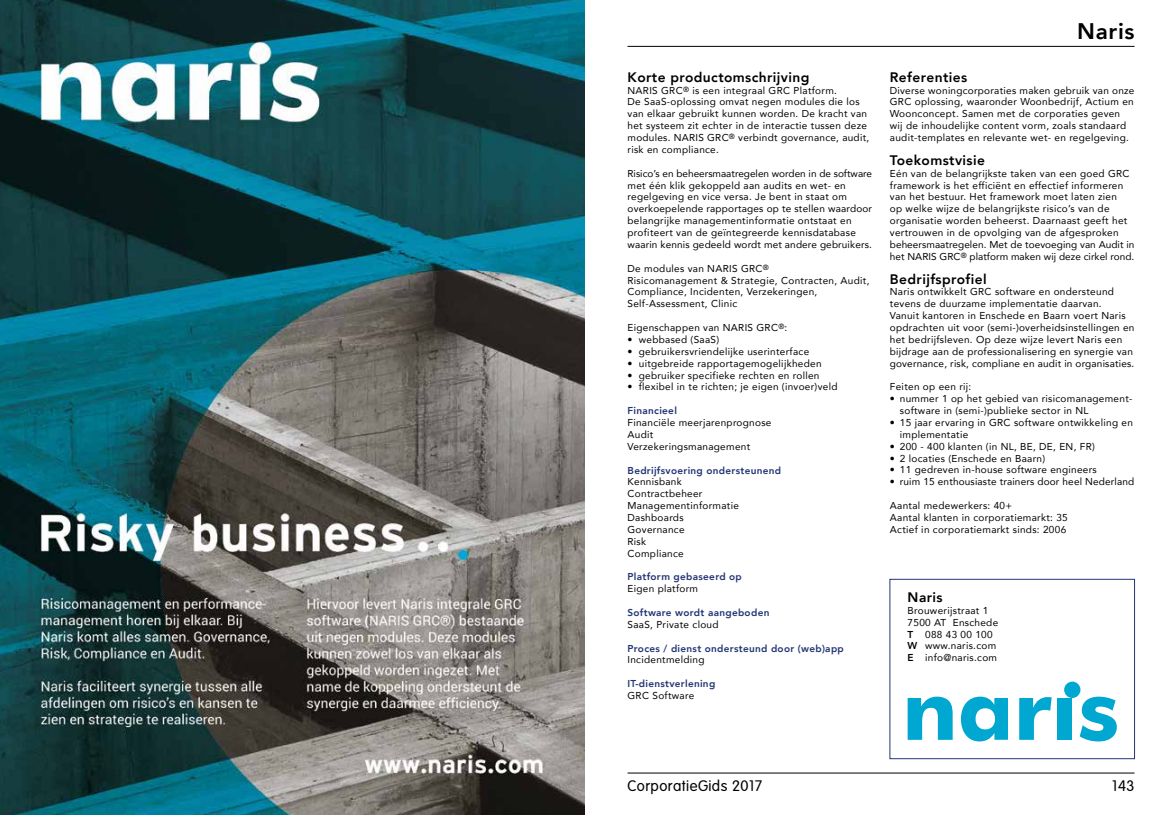
<style>
.page{position:relative;width:1170px;height:815px;background:#fff}
.page>*{position:absolute;margin:0;border:0;box-sizing:border-box;transform-origin:0 0}
.t1{font:800 22.5px "Avenir";letter-spacing:.03em;color:#000}
.t2{font:300 15px "VAG Rounded Std";letter-spacing:.03em;color:#000}
.t3{font:800 13.75px "Avenir";letter-spacing:.03em;color:#000}
.t4{font:10px/11.9px "Avenir";letter-spacing:.03em;color:#000}
.t5{font:800 10px "Avenir";letter-spacing:.03em;color:#233574}
.s1{font-weight:800}
</style>
<div class="page">
<hr style="left:627px;top:46px;width:507px;height:1px;background:#000">
<hr style="left:627px;top:773px;width:507px;height:1px;background:#000">
<div style="left:889px;top:579px;width:245px;height:180px;border:1px solid #233574"></div>
<img style="left:0;top:0;width:585px;height:815px">
<svg style="left:1079px;top:697px;width:37px;height:44px"></svg>
<svg style="left:907px;top:697px;width:45px;height:43px"></svg>
<svg style="left:961px;top:697px;width:46px;height:44px"></svg>
<svg style="left:1019px;top:697px;width:32px;height:43px"></svg>
<div style="left:1064px;top:682px;width:16px;height:16px;background:#00a7d0;border-radius:50%"></div>
<div style="left:1057px;top:698px;width:15px;height:42px;background:#00a7d0"></div>
<h3 class="t3" style="left:627px;top:66px;width:183px">Korte productomschrijving</h3>
<p class="t4" style="left:627px;top:84px;width:243px">NARIS GRC<sup>®</sup> is een integraal GRC Platform.<br>De SaaS-oplossing omvat negen modules die los van elkaar gebruikt kunnen worden. De kracht van het systeem zit echter in de interactie tussen deze modules. NARIS GRC<sup>®</sup> verbindt governance, audit, risk en compliance.</p>
<p class="t4" style="left:627px;top:167px;width:246px">Risico’s en beheersmaatregelen worden in de software met één klik gekoppeld aan audits en wet- en regelgeving en vice versa. Je bent in staat om overkoepelende rapportages op te stellen waardoor belangrijke managementinformatie ontstaat en profiteert van de geïntegreerde kennisdatabase waarin kennis gedeeld wordt met andere gebruikers.</p>
<p class="t4" style="left:627px;top:262px;width:243px">De modules van NARIS GRC<sup>®<br></sup>Risicomanagement &amp; Strategie, Contracten, Audit, Compliance, Incidenten, Verzekeringen, Self-Assessment, Clinic</p>
<p class="t4" style="left:627px;top:321px;width:161px">Eigenschappen van NARIS GRC<sup>®</sup>:</p>
<p class="t4" style="left:627px;top:333px;width:93px">• webbased (SaaS)</p>
<p class="t4" style="left:627px;top:345px;width:183px">• gebruikersvriendelijke userinterface</p>
<p class="t4" style="left:627px;top:357px;width:195px">• uitgebreide rapportagemogelijkheden</p>
<p class="t4" style="left:627px;top:369px;width:193px">• gebruiker specifieke rechten en rollen</p>
<p class="t4" style="left:627px;top:381px;width:211px">• flexibel in te richten; je eigen (invoer)veld</p>
<p class="t5" style="left:627px;top:403px;width:51px">Financieel</p>
<p class="t4" style="left:627px;top:416px;width:145px">Financiële meerjarenprognose<br>Audit<br>Verzekeringsmanagement</p>
<p class="t5" style="left:627px;top:462px;width:155px">Bedrijfsvoering ondersteunend</p>
<p class="t4" style="left:627px;top:476px;width:113px">Kennisbank<br>Contractbeheer<br>Managementinformatie<br>Dashboards<br>Governance<br>Risk<br>Compliance</p>
<p class="t5" style="left:627px;top:569px;width:116px">Platform gebaseerd op</p>
<p class="t4" style="left:627px;top:583px;width:72px">Eigen platform</p>
<p class="t5" style="left:627px;top:605px;width:143px">Software wordt aangeboden</p>
<p class="t4" style="left:627px;top:618px;width:93px">SaaS, Private cloud</p>
<p class="t5" style="left:627px;top:640px;width:218px">Proces / dienst ondersteund door (web)app</p>
<p class="t4" style="left:627px;top:654px;width:78px">Incidentmelding</p>
<p class="t5" style="left:627px;top:676px;width:89px">IT-dienstverlening</p>
<p class="t4" style="left:627px;top:689px;width:68px">GRC Software</p>
<h1 class="t1" style="left:1077px;top:14px;width:59px">Naris</h1>
<h3 class="t3" style="left:889px;top:66px;width:79px">Referenties</h3>
<p class="t4" style="left:889px;top:84px;width:246px">Diverse woningcorporaties maken gebruik van onze GRC oplossing, waaronder Woonbedrijf, Actium en Woonconcept. Samen met de corporaties geven wij de inhoudelijke content vorm, zoals standaard audit-templates en relevante wet- en regelgeving.</p>
<h3 class="t3" style="left:889px;top:149px;width:97px">Toekomstvisie</h3>
<p class="t4" style="left:889px;top:167px;width:246px">Eén van de belangrijkste taken van een goed GRC framework is het efficiënt en effectief informeren van het bestuur. Het framework moet laten zien<br>op welke wijze de belangrijkste risico’s van de organisatie worden beheerst. Daarnaast geeft het vertrouwen in de opvolging van de afgesproken beheersmaatregelen. Met de toevoeging van Audit in het NARIS GRC<sup>®</sup> platform maken wij deze cirkel rond.</p>
<h3 class="t3" style="left:889px;top:268px;width:98px">Bedrijfsprofiel</h3>
<p class="t4" style="left:889px;top:286px;width:246px">Naris ontwikkelt GRC software en ondersteund tevens de duurzame implementatie daarvan.<br>Vanuit kantoren in Enschede en Baarn voert Naris opdrachten uit voor (semi-)overheidsinstellingen en het bedrijfsleven. Op deze wijze levert Naris een bijdrage aan de professionalisering en synergie van governance, risk, compliane en audit in organisaties.</p>
<p class="t4" style="left:889px;top:381px;width:83px">Feiten op een rij:</p>
<p class="t4" style="left:899px;top:393px;width:234px;text-indent:-10px">• nummer 1 op het gebied van risicomanagement&shy;software in (semi-)publieke sector in NL</p>
<p class="t4" style="left:899px;top:416px;width:234px;text-indent:-10px">• 15 jaar ervaring in GRC software ontwikkeling en implementatie</p>
<p class="t4" style="left:889px;top:440px;width:206px">• 200 - 400 klanten (in NL, BE, DE, EN, FR)</p>
<p class="t4" style="left:889px;top:452px;width:157px">• 2 locaties (Enschede en Baarn)</p>
<p class="t4" style="left:889px;top:464px;width:208px">• 11 gedreven in-house software engineers</p>
<p class="t4" style="left:889px;top:476px;width:246px">• ruim 15 enthousiaste trainers door heel Nederland</p>
<p class="t4" style="left:889px;top:499px;width:179px">Aantal medewerkers: 40+<br>Aantal klanten in corporatiemarkt: 35<br>Actief in corporatiemarkt sinds: 2006</p>
<h3 class="t3" style="left:907px;top:586px;width:37px">Naris</h3>
<p class="t4" style="left:907px;top:604px;width:92px">Brouwerijstraat 1<br>7500 AT Enschede<br><span class="s1">T</span> 088 43 00 100<br><span class="s1">W</span> www.naris.com<br><span class="s1">E</span> info@naris.com</p>
<h2 class="t2" style="left:627px;top:777px;width:136px">CorporatieGids 2017</h2>
<h2 class="t2" style="left:1112px;top:777px;width:24px">143</h2>
</div>
